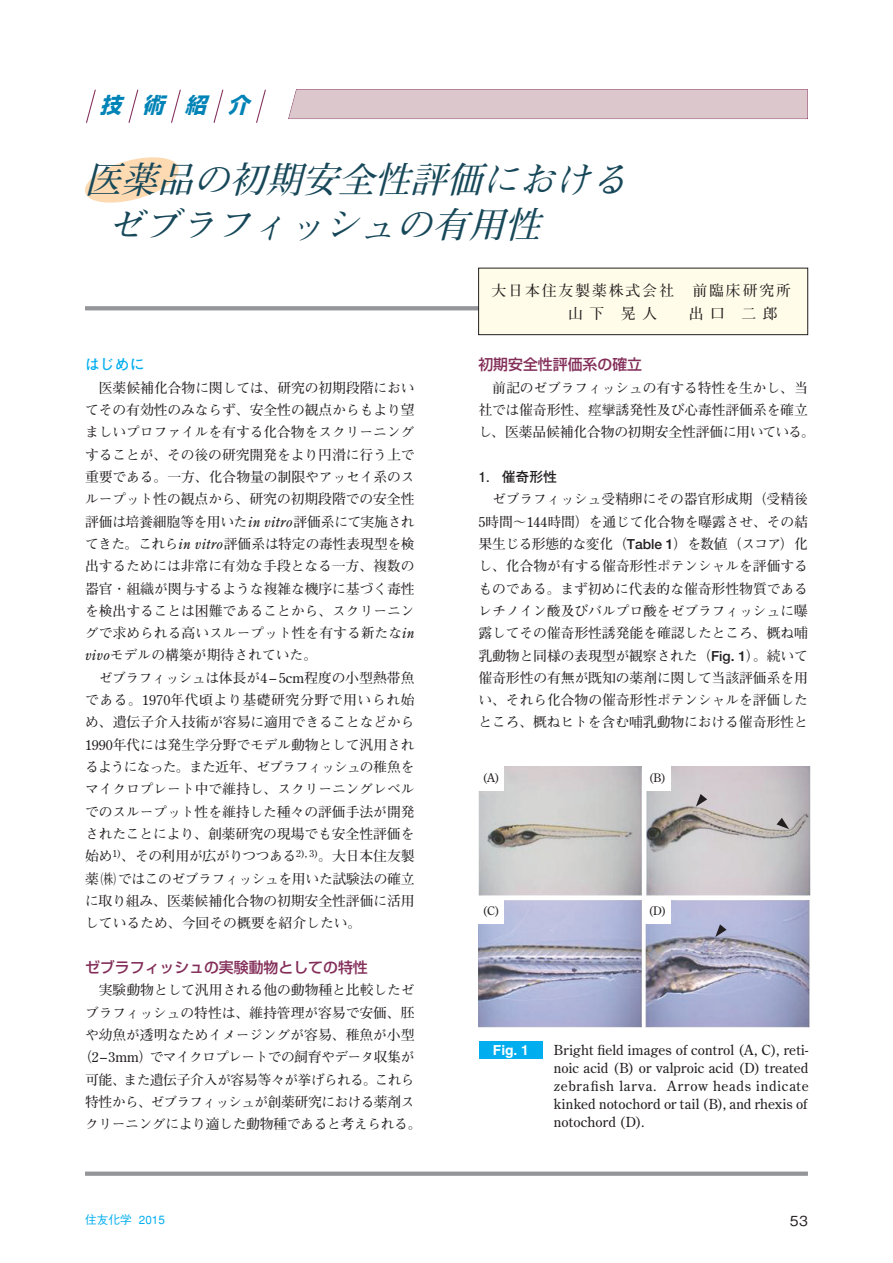
<style>
.page{position:relative;width:893px;height:1263px;background:#fff}
.page>*{position:absolute;margin:0;border:0;box-sizing:border-box;transform-origin:0 0}
.t1{font:italic 700 36.15px/44.7px "Futo Min A101 Pro";color:#174859}
.t2{font:italic 700 21.3px "Shin Go Pro";color:#0083b6}
.t3{font:500 14.85px "Shin Go Pro";color:#832e59}
.t4{font:700 14.85px/23.4px "Futo Min A101 Pro";letter-spacing:.125em;color:#231f20}
.t5{font:700 14.85px "Futo Go B101 Pro";color:#00aeef}
.t6{font:700 13.8px/22.4px "Futo Min A101 Pro";letter-spacing:-.01em;color:#231f20;text-align:justify}
.t7{font:13.8px/18px "Century Old Style Std";letter-spacing:.01em;color:#231f20;text-align:justify}
.t8{font:700 13.8px "Futo Min A101 Pro";letter-spacing:-.05em;color:#231f20}
.t9{font:700 13.8px "Futo Min A101 Pro";letter-spacing:-.06em;color:#231f20}
.t10{font:700 13.8px "Futo Min A101 Pro";letter-spacing:-.03em;color:#231f20}
.t11{font:700 13.8px "Futo Go B101 Pr 6";color:#231f20}
.t12{font:700 13.8px "Helvetica";color:#fff}
.t13{font:500 13.8px "Gothic BBB Pro";color:#231f20}
.t14{font:11.7px "Century Old Style Std";color:#231f20}
.t15{font:500 11.7px "Gothic BBB Pr 6";color:#00aeef}
.s1{font-family:"Century Old Style Std";font-weight:400;font-style:italic}
.s2{font-family:"Century Old Style Std";font-weight:400}
.s3{font-family:"Helvetica Neue";font-weight:500}
.s4{font-family:"Helvetica";font-weight:400}
</style>
<div class="page">
<div style="left:85px;top:1171px;width:723px;height:5px;background:#939598"></div>
<svg style="left:288px;top:89px;width:520px;height:30px;background:#d9c4c9"></svg>
<svg style="left:86px;top:89px;width:180px;height:34px"></svg>
<svg style="left:85px;top:157px;width:94px;height:46px"></svg>
<svg style="left:85px;top:306px;width:393px;height:4px;background:#97999c"></svg>
<div style="left:479px;top:268px;width:328px;height:66px;background:#fffde9"></div>
<div style="left:478px;top:268px;width:330px;height:67px;border:1px solid #231f20"></div>
<div style="left:479px;top:1041px;width:64px;height:17px;background:#00aeef"></div>
<img style="left:478px;top:766px;width:332px;height:262px">
<svg style="left:696px;top:794px;width:11px;height:12px"></svg>
<svg style="left:776px;top:818px;width:13px;height:11px"></svg>
<svg style="left:715px;top:924px;width:12px;height:13px"></svg>
<div style="left:478px;top:766px;width:26px;height:25px;background:#fff"></div>
<div style="left:478px;top:899px;width:26px;height:25px;background:#fff"></div>
<div style="left:645px;top:766px;width:25px;height:25px;background:#fff"></div>
<div style="left:645px;top:899px;width:25px;height:25px;background:#fff"></div>
<h2 class="t2" style="left:100px;top:96px;width:150px">技　術　紹　介</h2>
<h1 class="t1" style="left:107px;top:162px;width:530px;text-indent:-22px">医薬品の初期安全性評価におけるゼブラフィッシュの有用性</h1>
<p class="t5" style="left:85px;top:359px;width:61px">はじめに</p>
<p class="t6" style="left:85px;top:378px;width:331px;text-indent:14px">医薬候補化合物に関しては、研究の初期段階においてその有効性のみならず、安全性の観点からもより望ましいプロファイルを有する化合物をスクリーニングすることが、その後の研究開発をより円滑に行う上で重要である。一方、化合物量の制限やアッセイ系のスループット性の観点から、研究の初期段階での安全性評価は培養細胞等を用いた<span class="s1">in vitro</span>評価系にて実施されてきた。これら<span class="s1">in vitro</span>評価系は特定の毒性表現型を検出するためには非常に有効な手段となる一方、複数の器官・組織が関与するような複雑な機序に基づく毒性を検出することは困難であることから、スクリーニングで求められる高いスループット性を有する新たな<span class="s1">in vivo</span>モデルの構築が期待されていた。</p>
<p class="t6" style="left:85px;top:668px;width:331px;text-indent:14px">ゼブラフィッシュは体長が<span class="s2">4 – 5cm</span>程度の小型熱帯魚である。<span class="s2">1970</span>年代頃より基礎研究分野で用いられ始め、遺伝子介入技術が容易に適用できることなどから<span class="s2">1990</span>年代には発生学分野でモデル動物として汎用されるようになった。また近年、ゼブラフィッシュの稚魚をマイクロプレート中で維持し、スクリーニングレベルでのスループット性を維持した種々の評価手法が開発されたことにより、創薬研究の現場でも安全性評価を始め<sup>1)</sup>、その利用が広がりつつある<sup>2),</sup> <sup>3)</sup>。大日本住友製薬(株)ではこのゼブラフィッシュを用いた試験法の確立に取り組み、医薬候補化合物の初期安全性評価に活用しているため、今回その概要を紹介したい。</p>
<p class="t3" style="left:85px;top:962px;width:284px">ゼブラフィッシュの実験動物としての特性</p>
<p class="t6" style="left:99px;top:981px;width:317px">実験動物として汎用される他の動物種と比較したゼ</p>
<p class="t6" style="left:85px;top:1003px;width:331px">ブラフィッシュの特性は、維持管理が容易で安価、胚</p>
<p class="t6" style="left:85px;top:1025px;width:331px">や幼魚が透明なためイメージングが容易、稚魚が小型</p>
<p class="t8" style="left:78px;top:1052px;width:338px">（<span class="s2">2–3mm</span>）でマイクロプレートでの飼育やデータ収集が</p>
<p class="t6" style="left:85px;top:1070px;width:331px">可能、また遺伝子介入が容易等々が挙げられる。これら</p>
<p class="t9" style="left:85px;top:1097px;width:331px">特性から、ゼブラフィッシュが創薬研究における薬剤ス</p>
<p class="t10" style="left:85px;top:1119px;width:338px">クリーニングにより適した動物種であると考えられる。</p>
<p class="t4" style="left:568px;top:281px;width:224px;text-indent:-77px">大日本住友製薬株式会社　前臨床研究所山 下　晃 人　　出 口　二 郎</p>
<p class="t3" style="left:478px;top:359px;width:165px">初期安全性評価系の確立</p>
<p class="t6" style="left:478px;top:378px;width:338px;text-align:center">前記のゼブラフィッシュの有する特性を生かし、当<br>社では催奇形性、痙攣誘発性及び心毒性評価系を確立し、医薬品候補化合物の初期安全性評価に用いている。</p>
<p class="t11" style="left:478px;top:471px;width:80px">1. 催奇形性</p>
<p class="t6" style="left:478px;top:490px;width:331px;text-indent:14px">ゼブラフィッシュ受精卵にその器官形成期（受精後<span class="s2">5</span>時間～<span class="s2">144</span>時間）を通じて化合物を曝露させ、その結果生じる形態的な変化（<span class="s3">Table 1</span>）を数値（スコア）化し、化合物が有する催奇形性ポテンシャルを評価するものである。まず初めに代表的な催奇形性物質であるレチノイン酸及びバルプロ酸をゼブラフィッシュに曝露してその催奇形性誘発能を確認したところ、概ね哺乳動物と同様の表現型が観察された（<span class="s3">Fig. 1</span>）。続いて催奇形性の有無が既知の薬剤に関して当該評価系を用い、それら化合物の催奇形性ポテンシャルを評価したところ、概ねヒトを含む哺乳動物における催奇形性と</p>
<p class="t14" style="left:483px;top:772px;width:18px">(A)</p>
<p class="t14" style="left:482px;top:905px;width:19px">(C)</p>
<p class="t14" style="left:649px;top:772px;width:19px">(B)</p>
<p class="t14" style="left:648px;top:905px;width:20px">(D)</p>
<p class="t12" style="left:493px;top:1045px;width:38px">Fig. 1</p>
<p class="t7" style="left:554px;top:1042px;width:256px">Bright field images of control (A, C), reti&shy;noic acid (B) or valproic acid (D) treated zebrafish larva. Arrow heads indicate kinked notochord or tail (B), and rhexis of notochord (D).</p>
<p class="t15" style="left:85px;top:1215px;width:81px">住友化学 <span class="s4">2015</span></p>
<p class="t13" style="left:790px;top:1215px;width:20px">53</p>
</div>
